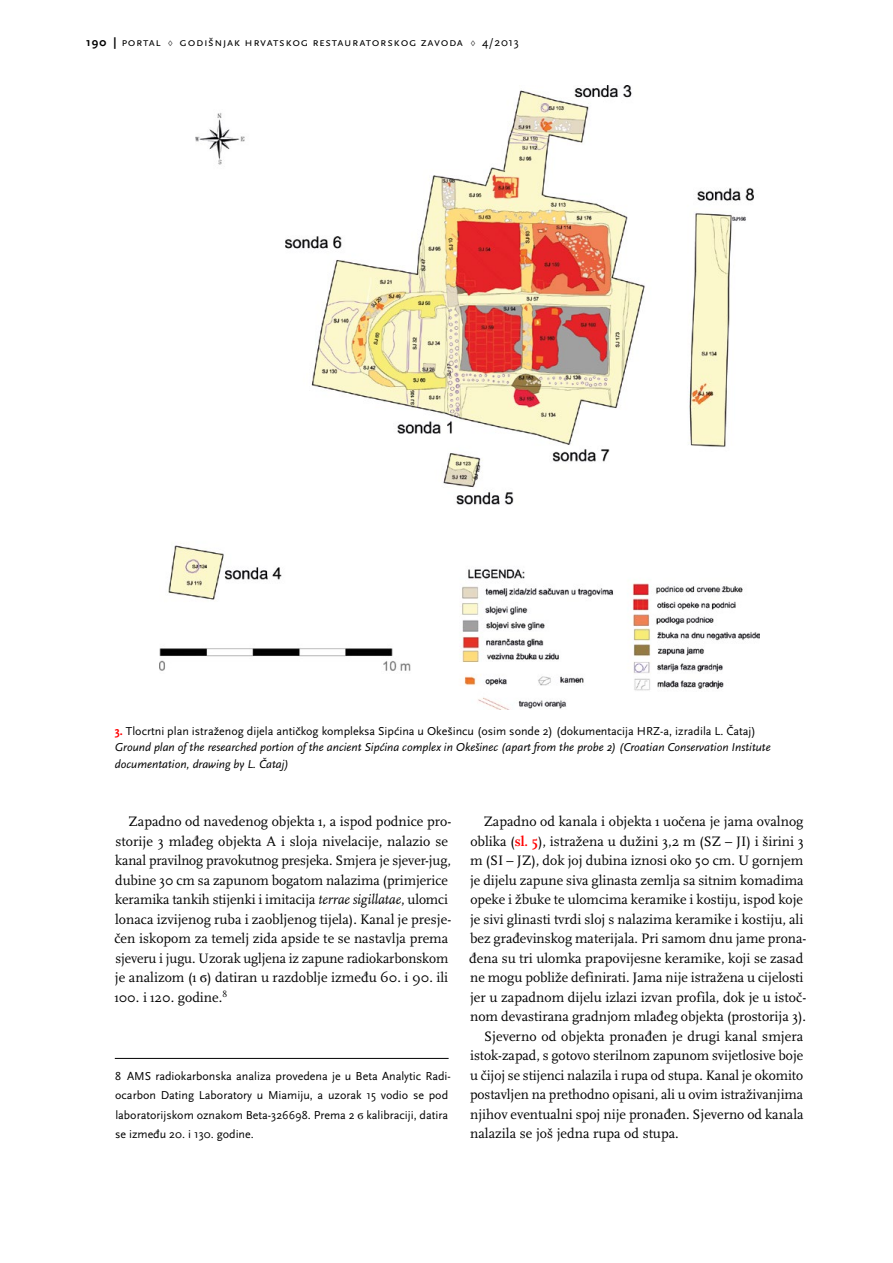
<style>
.page{position:relative;width:893px;height:1263px;background:#fff}
.page>*{position:absolute;margin:0;border:0;box-sizing:border-box;transform-origin:0 0}
.t1{font:14.25px/19.5px "Scala Pro";color:#000}
.t2{font:italic 12px/16.5px "Scala Sans Pro";color:#000}
.t3{font:12px/19.5px "Scala Sans Pro";color:#000}
.t4{font:12px "Scala Sans Pro";letter-spacing:.05em;color:#000}
.s1{font-weight:700}
.s2{font-family:"Scala Pro"}
.s3{font-weight:700;font-style:normal;color:#f00}
.s4{font-style:normal}
.s5{font-style:italic}
.s6{font-family:"Times New Roman"}
.s7{font-weight:700;color:#f00}
</style>
<div class="page">
<hr style="left:115px;top:1058px;width:334px;height:1px;background:#000">
<img style="left:159px;top:85px;width:600px;height:624px">
<p class="t4" style="left:86px;top:35px;width:434px"><span class="s1">190 |</span> portal <span class="s2">♢</span> Godišnjak Hrvatskog restauratorskog zavoda <span class="s2">♢</span> 4/2013</p>
<p class="t2" style="left:115px;top:722px;width:658px"><span class="s3">3.</span> <span class="s4">Tlocrtni plan istraženog dijela antičkog kompleksa Sipćina u Okešincu (osim sonde 2) (dokumentacija HRZ-a, izradila L. Čataj)<br></span>Ground plan of the researched portion of the ancient Sipćina complex in Okešinec (apart from the probe 2) (Croatian Conservation Institute documentation, drawing by L. Čataj)</p>
<p class="t1" style="left:114px;top:812px;width:338px;text-indent:14px">Zapadno od navedenog objekta 1, a ispod podnice pro&shy;storije 3 mlađeg objekta A i sloja nivelacije, nalazio se kanal pravilnog pravokutnog presjeka. Smjera je sjever-jug, dubine 30 cm sa zapunom bogatom nalazima (primjerice keramika tankih stijenki i imitacija <span class="s5">terrae sigillatae</span>, ulomci lonaca izvijenog ruba i zaobljenog tijela). Kanal je presje&shy;čen iskopom za temelj zida apside te se nastavlja prema sjeveru i jugu. Uzorak ugljena iz zapune radiokarbonskom je analizom (1 <span class="s6">ϭ</span>) datiran u razdoblje između 60. i 90. ili 100. i 120. godine.<sup>8</sup></p>
<p class="t3" style="left:115px;top:1066px;width:337px">8 AMS radiokarbonska analiza provedena je u Beta Analytic Radi&shy;ocarbon Dating Laboratory u Miamiju, a uzorak 15 vodio se pod laboratorijskom oznakom Beta-326698. Prema 2 <span class="s6">ϭ</span> kalibraciji, datira se između 20. i 130. godine.</p>
<p class="t1" style="left:484px;top:812px;width:321px">Zapadno od kanala i objekta 1 uočena je jama ovalnog</p>
<p class="t1" style="left:470px;top:831px;width:335px">oblika (<span class="s7">sl. 5</span>), istražena u dužini 3,2 m (SZ – JI) i širini 3</p>
<p class="t1" style="left:470px;top:851px;width:335px">m (SI – JZ), dok joj dubina iznosi oko 50 cm. U gornjem</p>
<p class="t1" style="left:470px;top:870px;width:335px">je dijelu zapune siva glinasta zemlja sa sitnim komadima</p>
<p class="t1" style="left:470px;top:890px;width:334px">opeke i žbuke te ulomcima keramike i kostiju, ispod koje</p>
<p class="t1" style="left:470px;top:909px;width:335px">je sivi glinasti tvrdi sloj s nalazima keramike i kostiju, ali</p>
<p class="t1" style="left:470px;top:929px;width:338px">bez građevinskog materijala. Pri samom dnu jame prona-</p>
<p class="t1" style="left:469px;top:948px;width:335px">đena su tri ulomka prapovijesne keramike, koji se zasad</p>
<p class="t1" style="left:470px;top:968px;width:335px">ne mogu pobliže definirati. Jama nije istražena u cijelosti</p>
<p class="t1" style="left:470px;top:987px;width:338px">jer u zapadnom dijelu izlazi izvan profila, dok je u istoč-</p>
<p class="t1" style="left:470px;top:1007px;width:337px">nom devastirana gradnjom mlađeg objekta (prostorija 3).</p>
<p class="t1" style="left:484px;top:1026px;width:321px">Sjeverno od objekta pronađen je drugi kanal smjera</p>
<p class="t1" style="left:470px;top:1046px;width:335px">istok-zapad, s gotovo sterilnom zapunom svijetlosive boje</p>
<p class="t1" style="left:470px;top:1065px;width:334px">u čijoj se stijenci nalazila i rupa od stupa. Kanal je okomito</p>
<p class="t1" style="left:470px;top:1085px;width:335px">postavljen na prethodno opisani, ali u ovim istraživanjima</p>
<p class="t1" style="left:470px;top:1104px;width:335px">njihov eventualni spoj nije pronađen. Sjeverno od kanala</p>
<p class="t1" style="left:470px;top:1124px;width:210px">nalazila se još jedna rupa od stupa.</p>
</div>
